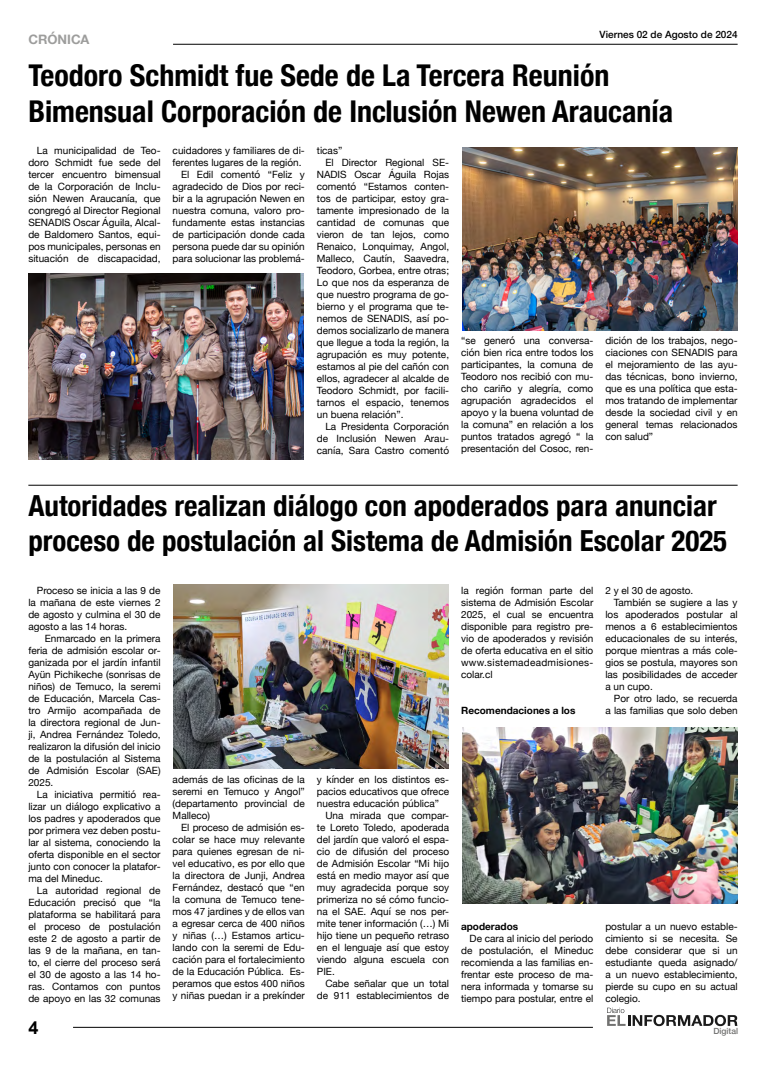
<style>
.page{position:relative;width:766px;height:1078px;background:#fff}
.page>*{position:absolute;margin:0;border:0;box-sizing:border-box;transform-origin:0 0}
.t1{font:700 condensed 30px/36px "Helvetica Neue";color:#000}
.t2{font:700 condensed 29px/34.8px "Helvetica Neue";color:#000}
.t3{font:700 18px "Arial";color:#000}
.t4{font:700 13px "Helvetica Neue";color:#9d9d9c}
.t5{font:10px/12px "Helvetica Neue";color:#000;text-align:justify}
.t6{font:700 10px "Helvetica Neue";color:#000}
.t7{font:500 10px "Helvetica Neue";color:#000}
.t8{font:500 8.5px "Helvetica Neue";color:#717170}
</style>
<div class="page">
<hr style="left:173px;top:44px;width:564px;height:1px;background:#000">
<hr style="left:73px;top:1026px;width:519px;height:1px;background:#000">
<svg style="left:607px;top:1007px;width:130px;height:18px"></svg>
<hr style="left:28px;top:485px;width:709px;height:1px;background:#000">
<img style="left:462px;top:147px;width:275px;height:183px">
<img style="left:28px;top:274px;width:275px;height:185px">
<img style="left:173px;top:584px;width:275px;height:184px">
<img style="left:462px;top:727px;width:275px;height:176px">
<p class="t7" style="left:599px;top:27px;width:139px">Viernes 02 de Agosto de 2024</p>
<h3 class="t4" style="left:28px;top:29px;width:63px">CRÓNICA</h3>
<h1 class="t1" style="left:28px;top:55px;width:646px">Teodoro Schmidt fue Sede de La Tercera Reunión<br>Bimensual Corporación de Inclusión Newen Araucanía</h1>
<p class="t5" style="left:28px;top:145px;width:134px;text-indent:8px">La municipalidad de Teo&shy;doro Schmidt fue sede del tercer encuentro bimensual de la Corporación de Inclu&shy;sión Newen Araucanía, que congregó al Director Regional SENADIS Oscar Águila, Alcal&shy;de Baldomero Santos, equi&shy;pos municipales, personas en situación de discapacidad,</p>
<p class="t5" style="left:172px;top:145px;width:134px">cuidadores y familiares de di-</p>
<p class="t5" style="left:317px;top:145px;width:27px">ticas”</p>
<p class="t5" style="left:325px;top:157px;width:125px">El Director Regional SE-</p>
<p class="t5" style="left:317px;top:169px;width:134px">NADIS Oscar Águila Rojas</p>
<p class="t5" style="left:317px;top:181px;width:134px">comentó “Estamos conten-</p>
<p class="t5" style="left:317px;top:193px;width:134px">tos de participar, estoy gra-</p>
<p class="t5" style="left:317px;top:205px;width:134px">tamente impresionado de la</p>
<p class="t5" style="left:317px;top:217px;width:134px">cantidad de comunas que</p>
<p class="t5" style="left:317px;top:229px;width:134px">vieron de tan lejos, como</p>
<p class="t5" style="left:317px;top:241px;width:134px">Renaico, Lonquimay, Angol,</p>
<p class="t5" style="left:317px;top:253px;width:134px">Malleco, Cautín, Saavedra,</p>
<p class="t5" style="left:317px;top:265px;width:134px">Teodoro, Gorbea, entre otras;</p>
<p class="t5" style="left:317px;top:277px;width:134px">Lo que nos da esperanza de</p>
<p class="t5" style="left:317px;top:289px;width:134px">que nuestro programa de go-</p>
<p class="t5" style="left:317px;top:301px;width:134px">bierno y el programa que te-</p>
<p class="t5" style="left:317px;top:313px;width:134px">nemos de SENADIS, así po-</p>
<p class="t5" style="left:317px;top:325px;width:134px">demos socializarlo de manera</p>
<p class="t5" style="left:317px;top:337px;width:134px">que llegue a toda la región, la</p>
<p class="t5" style="left:317px;top:349px;width:134px">agrupación es muy potente,</p>
<p class="t5" style="left:317px;top:361px;width:134px">estamos al pie del cañón con</p>
<p class="t5" style="left:317px;top:373px;width:134px">ellos, agradecer al alcalde de</p>
<p class="t5" style="left:317px;top:385px;width:134px">Teodoro Schmidt, por facili-</p>
<p class="t5" style="left:317px;top:397px;width:134px">tarnos el espacio, tenemos</p>
<p class="t5" style="left:317px;top:409px;width:88px">un buena relación”.</p>
<p class="t5" style="left:325px;top:421px;width:125px">La Presidenta Corporación</p>
<p class="t5" style="left:317px;top:433px;width:134px">de Inclusión Newen Arau-</p>
<p class="t5" style="left:317px;top:445px;width:134px">canía, Sara Castro comentó</p>
<p class="t5" style="left:172px;top:157px;width:130px">ferentes lugares de la región.</p>
<p class="t5" style="left:181px;top:169px;width:125px">El Edil comentó “Feliz y</p>
<p class="t5" style="left:172px;top:181px;width:134px">agradecido de Dios por reci-</p>
<p class="t5" style="left:172px;top:193px;width:134px">bir a la agrupación Newen en</p>
<p class="t5" style="left:172px;top:205px;width:134px">nuestra comuna, valoro pro-</p>
<p class="t5" style="left:172px;top:217px;width:134px">fundamente estas instancias</p>
<p class="t5" style="left:172px;top:229px;width:134px">de participación donde cada</p>
<p class="t5" style="left:172px;top:241px;width:134px">persona puede dar su opinión</p>
<p class="t5" style="left:172px;top:253px;width:134px">para solucionar las problemá-</p>
<p class="t5" style="left:461px;top:335px;width:134px">“se generó una conversa&shy;ción bien rica entre todos los participantes, la comuna de Teodoro nos recibió con mu&shy;cho cariño y alegría, como agrupación agradecidos el apoyo y la buena voluntad de la comuna” en relación a los puntos tratados agregó “ la presentación del Cosoc, ren-</p>
<p class="t5" style="left:605px;top:335px;width:134px">dición de los trabajos, nego&shy;ciaciones con SENADIS para el mejoramiento de las ayu&shy;das técnicas, bono invierno, que es una política que esta&shy;mos tratando de implementar desde la sociedad civil y en general temas relacionados con salud”</p>
<h2 class="t2" style="left:28px;top:486px;width:700px">Autoridades realizan diálogo con apoderados para anunciar proceso de postulación al Sistema de Admisión Escolar 2025</h2>
<p class="t5" style="left:28px;top:584px;width:134px;text-indent:8px">Proceso se inicia a las 9 de la mañana de este viernes 2 de agosto y culmina el 30 de agosto a las 14 horas.</p>
<p class="t5" style="left:28px;top:632px;width:134px;text-indent:16px">Enmarcado en la primera feria de admisión escolar or&shy;ganizada por el jardín infantil Ayün Pichikeche (sonrisas de niños) de Temuco, la seremi de Educación, Marcela Cas&shy;tro Armijo acompañada de la directora regional de Jun&shy;ji, Andrea Fernández Toledo, realizaron la difusión del inicio de la postulación al Sistema de Admisión Escolar (SAE)<br>2025.</p>
<p class="t5" style="left:28px;top:788px;width:134px;text-indent:8px">La iniciativa permitió rea&shy;lizar un diálogo explicativo a los padres y apoderados que por primera vez deben postu&shy;lar al sistema, conociendo la oferta disponible en el sector junto con conocer la platafor&shy;ma del Mineduc.</p>
<p class="t5" style="left:28px;top:884px;width:134px;text-indent:8px">La autoridad regional de Educación precisó que “la plataforma se habilitará para el proceso de postulación este 2 de agosto a partir de las 9 de la mañana, en tan&shy;to, el cierre del proceso será el 30 de agosto a las 14 ho&shy;ras. Contamos con puntos de apoyo en las 32 comunas</p>
<p class="t5" style="left:461px;top:584px;width:134px">la región forman parte del sistema de Admisión Escolar 2025, el cual se encuentra disponible para registro pre&shy;vio de apoderados y revisión de oferta educativa en el sitio www.sistemadeadmisiones&shy;colar.cl</p>
<p class="t6" style="left:461px;top:702px;width:116px">Recomendaciones a los</p>
<p class="t5" style="left:605px;top:584px;width:89px">2 y el 30 de agosto.</p>
<p class="t5" style="left:613px;top:596px;width:125px">También se sugiere a las y</p>
<p class="t5" style="left:605px;top:608px;width:134px">los apoderados postular al</p>
<p class="t5" style="left:605px;top:620px;width:134px">menos a 6 establecimientos</p>
<p class="t5" style="left:605px;top:632px;width:134px">educacionales de su interés,</p>
<p class="t5" style="left:605px;top:644px;width:134px">porque mientras a más cole-</p>
<p class="t5" style="left:605px;top:656px;width:134px">gios se postula, mayores son</p>
<p class="t5" style="left:605px;top:668px;width:134px">las posibilidades de acceder</p>
<p class="t5" style="left:605px;top:680px;width:49px">a un cupo.</p>
<p class="t5" style="left:613px;top:692px;width:125px">Por otro lado, se recuerda</p>
<p class="t5" style="left:605px;top:704px;width:134px">a las familias que solo deben</p>
<p class="t5" style="left:172px;top:773px;width:134px">además de las oficinas de la seremi en Temuco y Angol” (departamento provincial de Malleco)</p>
<p class="t5" style="left:172px;top:821px;width:134px;text-indent:8px">El proceso de admisión es&shy;colar se hace muy relevante para quienes egresan de ni&shy;vel educativo, es por ello que la directora de Junji, Andrea Fernández, destacó que “en la comuna de Temuco tene&shy;mos 47 jardines y de ellos van a egresar cerca de 400 niños y niñas (…) Estamos articu&shy;lando con la seremi de Edu&shy;cación para el fortalecimiento de la Educación Pública. Es&shy;peramos que estos 400 niños y niñas puedan ir a prekínder</p>
<p class="t5" style="left:317px;top:773px;width:134px">y kínder en los distintos es-</p>
<p class="t5" style="left:317px;top:785px;width:134px">pacios educativos que ofrece</p>
<p class="t5" style="left:317px;top:797px;width:124px">nuestra educación pública”</p>
<p class="t5" style="left:325px;top:809px;width:125px">Una mirada que compar-</p>
<p class="t5" style="left:317px;top:821px;width:134px">te Loreto Toledo, apoderada</p>
<p class="t5" style="left:317px;top:833px;width:134px">del jardín que valoró el espa-</p>
<p class="t5" style="left:317px;top:845px;width:134px">cio de difusión del proceso</p>
<p class="t5" style="left:317px;top:857px;width:134px">de Admisión Escolar “Mi hijo</p>
<p class="t5" style="left:317px;top:869px;width:134px">está en medio mayor así que</p>
<p class="t5" style="left:317px;top:881px;width:134px">muy agradecida porque soy</p>
<p class="t5" style="left:317px;top:893px;width:134px">primeriza no sé cómo funcio-</p>
<p class="t5" style="left:317px;top:905px;width:134px">na el SAE. Aquí se nos per-</p>
<p class="t5" style="left:317px;top:917px;width:134px">mite tener información (…) Mi</p>
<p class="t5" style="left:317px;top:929px;width:134px">hijo tiene un pequeño retraso</p>
<p class="t5" style="left:317px;top:941px;width:134px">en el lenguaje así que estoy</p>
<p class="t5" style="left:317px;top:953px;width:134px">viendo alguna escuela con</p>
<p class="t5" style="left:317px;top:965px;width:19px">PIE.</p>
<p class="t5" style="left:325px;top:977px;width:125px">Cabe señalar que un total</p>
<p class="t5" style="left:317px;top:989px;width:134px">de 911 establecimientos de</p>
<p class="t6" style="left:461px;top:918px;width:59px">apoderados</p>
<p class="t5" style="left:461px;top:932px;width:134px;text-indent:8px">De cara al inicio del periodo de postulación, el Mineduc recomienda a las familias en&shy;frentar este proceso de ma&shy;nera informada y tomarse su tiempo para postular, entre el</p>
<p class="t5" style="left:605px;top:920px;width:134px">postular a un nuevo estable&shy;cimiento si se necesita. Se debe considerar que si un estudiante queda asignado/ a un nuevo establecimiento, pierde su cupo en su actual colegio.</p>
<h3 class="t3" style="left:28px;top:1015px;width:12px">4</h3>
<p class="t8" style="left:713px;top:1023px;width:26px">Digital</p>
</div>
